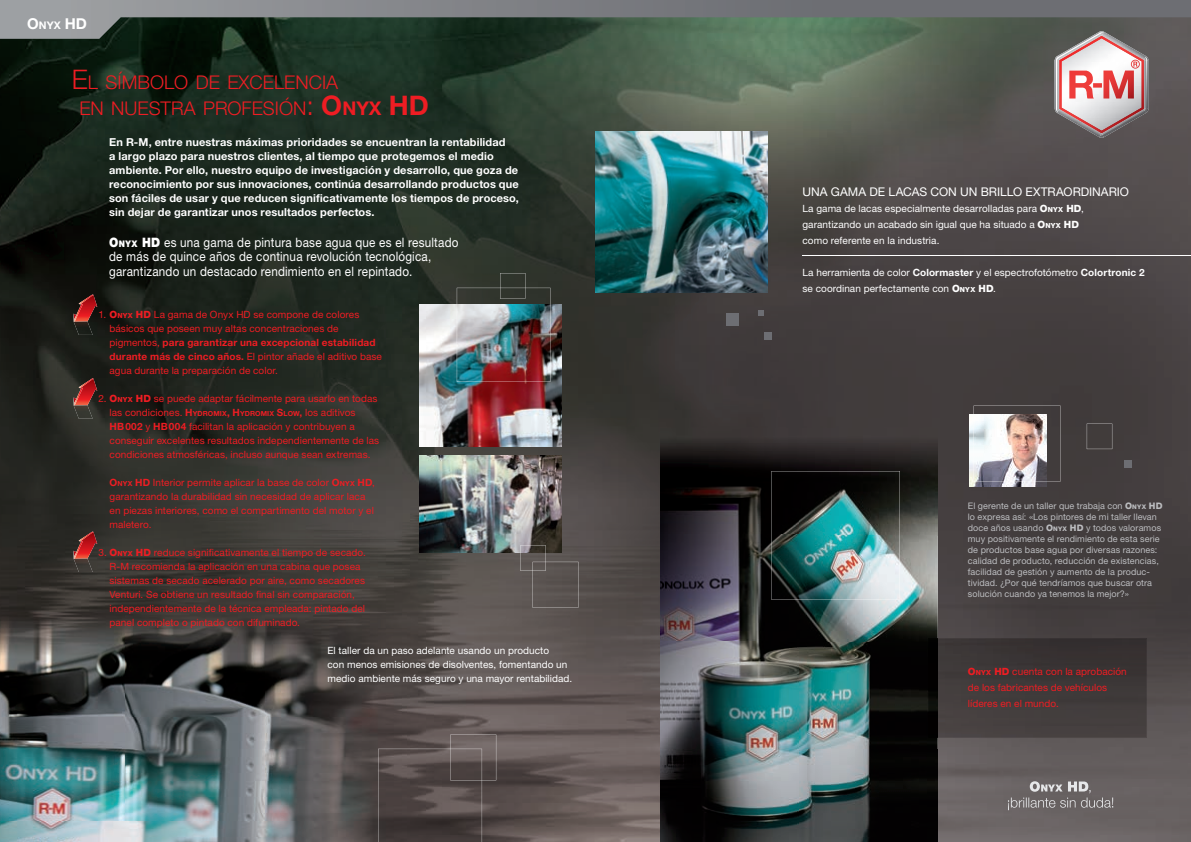
<style>
.page{position:relative;width:1191px;height:842px;background:#fff}
.page>*{position:absolute;margin:0;border:0;box-sizing:border-box;transform-origin:0 0}
.t1{font:300 18.9px/26px "Helvetica Neue LT Pro";color:#ee1d23}
.t2{font:700 15px "Helvetica Neue LT Pro";color:#fff}
.t3{font:300 14px/16px "Helvetica Neue LT Pro";letter-spacing:-.005em;color:#fff;text-align:center}
.t4{font:13px/14.5px "Helvetica Neue LT Pro";letter-spacing:.015em;color:#fff;scale:.9 1}
.t5{font:12px "Helvetica Neue LT Pro";letter-spacing:-.005em;color:#fff}
.t6{font:700 11px/14px "Helvetica Neue LT Pro";letter-spacing:.01em;color:#fff}
.t7{font:10px/14px "Helvetica Neue LT Pro";letter-spacing:.005em;color:#ee1d23}
.t8{font:10px/16px "Helvetica Neue LT Pro";letter-spacing:.005em;color:#fff}
.t9{font:9px/11px "Helvetica Neue LT Pro";letter-spacing:.01em;color:#bcbdc0}
.s1{font-size:10.5px}
.s2{font-size:27px}
.s3{font-weight:700;font-size:27px}
.s4{font-weight:700}
.s5{font-weight:900}
.s6{font-weight:900;font-size:9.1px}
.s7{font-weight:800}
.s8{font-weight:800;font-size:7px}
.s9{font-weight:700;font-size:7px}
.s10{font-weight:800;font-size:6.3px}
.s11{font-weight:900;font-size:9.8px}
</style>
<div class="page">
<img style="left:0;top:39px;width:1191px;height:803px">
<img style="left:0;top:613px;width:406px;height:229px">
<hr style="left:1148px;top:60px;width:1px;height:49px;background:#7d7e81">
<svg style="left:1054px;top:39px;width:94px;height:99px"></svg>
<img style="left:419px;top:304px;width:142px;height:142px">
<img style="left:419px;top:455px;width:142px;height:98px">
<svg style="left:520px;top:545px;width:58px;height:63px;background:#5c5653"></svg>
<img style="left:457px;top:273px;width:93px;height:109px">
<svg style="left:378px;top:734px;width:118px;height:108px;background:#544a49"></svg>
<img style="left:595px;top:132px;width:172px;height:160px">
<div style="left:726px;top:313px;width:13px;height:12px;background:#6d6e73"></div>
<div style="left:763px;top:332px;width:8px;height:7px;background:#6d6e73"></div>
<svg style="left:758px;top:311px;width:5px;height:5px"></svg>
<img style="left:969px;top:414px;width:77px;height:72px">
<svg style="left:1086px;top:424px;width:26px;height:25px"></svg>
<img style="left:973px;top:406px;width:87px;height:75px">
<div style="left:1124px;top:460px;width:7px;height:8px;background:#6d6e73"></div>
<img style="left:661px;top:428px;width:276px;height:414px">
<img style="left:771px;top:471px;width:129px;height:128px">
<svg style="left:0;top:0;width:1191px;height:39px;background:#5c6761"></svg>
<img style="left:75px;top:295px;width:22px;height:27px">
<img style="left:79px;top:294px;width:14px;height:10px">
<img style="left:74px;top:304px;width:9px;height:10px">
<img style="left:74px;top:321px;width:19px;height:14px">
<svg style="left:74px;top:314px;width:13px;height:9px"></svg>
<img style="left:75px;top:379px;width:22px;height:27px">
<img style="left:79px;top:378px;width:14px;height:10px">
<img style="left:74px;top:388px;width:9px;height:9px">
<img style="left:74px;top:405px;width:19px;height:14px">
<svg style="left:74px;top:397px;width:13px;height:10px"></svg>
<img style="left:75px;top:532px;width:22px;height:27px">
<img style="left:79px;top:531px;width:14px;height:10px">
<img style="left:74px;top:541px;width:9px;height:10px">
<img style="left:74px;top:559px;width:19px;height:13px">
<svg style="left:74px;top:551px;width:13px;height:9px"></svg>
<hr style="left:802px;top:255px;width:389px;height:1px;background:#fff">
<img style="left:928px;top:638px;width:218px;height:100px">
<h2 class="t2" style="left:27px;top:14px;width:61px">O<span class="s1">NYX</span> HD</h2>
<h1 class="t1" style="left:79px;top:68px;width:351px;text-indent:-7px"><span class="s2">E</span>L SÍMBOLO DE EXCELENCIA<br>EN NUESTRA PROFESIÓN<span class="s2">:</span> <span class="s3">O</span><span class="s4">NYX</span> <span class="s3">HD</span></h1>
<p class="t6" style="left:109px;top:134px;width:411px">En R-M, entre nuestras máximas prioridades se encuentran la rentabilidad<br>a largo plazo para nuestros clientes, al tiempo que protegemos el medio ambiente. Por ello, nuestro equipo de investigación y desarrollo, que goza de reconocimiento por sus innovaciones, continúa desarrollando productos que son fáciles de usar y que reducen significativamente los tiempos de proceso, sin dejar de garantizar unos resultados perfectos.</p>
<h3 class="t4" style="left:109px;top:235px;width:390px"><span class="s5">O</span><span class="s6">NYX</span> <span class="s5">HD</span> es una gama de pintura base agua que es el resultado de más de quince años de continua revolución tecnológica, garantizando un destacado rendimiento en el repintado.</h3>
<p class="t7" style="left:110px;top:307px;width:274px;text-indent:-11px">1. <span class="s7">O</span><span class="s8">NYX</span> <span class="s7">HD</span> La gama de Onyx HD se compone de colores básicos que poseen muy altas concentraciones de pigmentos, <span class="s4">para garantizar una excepcional estabilidad durante más de cinco años.</span> El pintor añade el aditivo base agua durante la preparación de color.</p>
<p class="t7" style="left:110px;top:391px;width:271px;text-indent:-11px">2. <span class="s7">O</span><span class="s8">NYX</span> <span class="s7">HD</span> se puede adaptar fácilmente para usarlo en todas las condiciones. <span class="s4">H</span><span class="s9">YDROMIX</span><span class="s4">, H</span><span class="s9">YDROMIX</span> <span class="s4">S</span><span class="s9">LOW</span><span class="s4">,</span> los aditivos<br><span class="s4">HB 002</span> y <span class="s4">HB 004</span> facilitan la aplicación y contribuyen a conseguir excelentes resultados independientemente de las condiciones atmosféricas, incluso aunque sean extremas.</p>
<p class="t7" style="left:110px;top:475px;width:267px"><span class="s4">O</span><span class="s9">NYX</span> <span class="s4">HD</span> Interior permite aplicar la base de color <span class="s4">O</span><span class="s9">NYX</span> <span class="s4">HD</span>, garantizando la durabilidad sin necesidad de aplicar laca en piezas interiores, como el compartimento del motor y el maletero.</p>
<p class="t7" style="left:110px;top:545px;width:258px;text-indent:-11px">3. <span class="s7">O</span><span class="s8">NYX</span> <span class="s7">HD</span> reduce significativamente el tiempo de secado.<br>R-M recomienda la aplicación en una cabina que posea sistemas de secado acelerado por aire, como secadores Venturi. Se obtiene un resultado final sin comparación, independientemente de la técnica empleada: pintado del panel completo o pintado con difuminado.</p>
<p class="t8" style="left:327px;top:643px;width:246px;line-height:14px">El taller da un paso adelante usando un producto<br>con menos emisiones de disolventes, fomentando un medio ambiente más seguro y una mayor rentabilidad.</p>
<p class="t5" style="left:802px;top:184px;width:328px">UNA GAMA DE LACAS CON UN BRILLO EXTRAORDINARIO</p>
<p class="t8" style="left:802px;top:200px;width:283px">La gama de lacas especialmente desarrolladas para <span class="s7">O</span><span class="s8">NYX</span> <span class="s7">HD</span>, garantizando un acabado sin igual que ha situado a <span class="s7">O</span><span class="s8">NYX</span> <span class="s7">HD </span>como referente en la industria.</p>
<p class="t8" style="left:802px;top:264px;width:343px">La herramienta de color <span class="s4">Colormaster</span> y el espectrofotómetro <span class="s4">Colortronic 2 </span>se coordinan perfectamente con <span class="s7">O</span><span class="s8">NYX</span> <span class="s7">HD</span>.</p>
<p class="t9" style="left:968px;top:500px;width:196px">El gerente de un taller que trabaja con <span class="s7">O</span><span class="s10">NYX</span> <span class="s7">HD </span>lo expresa así: «Los pintores de mi taller llevan doce años usando <span class="s7">O</span><span class="s10">NYX</span> <span class="s7">HD</span> y todos valoramos muy positivamente el rendimiento de esta serie de productos base agua por diversas razones: calidad de producto, reducción de existencias, facilidad de gestión y aumento de la produc&shy;tividad. ¿Por qué tendríamos que buscar otra solución cuando ya tenemos la mejor?»</p>
<p class="t7" style="left:968px;top:663px;width:160px;line-height:16px"><span class="s7">O</span><span class="s8">NYX</span> <span class="s7">HD</span> cuenta con la aprobación de los fabricantes de vehículos líderes en el mundo.</p>
<h3 class="t3" style="left:1006px;top:778px;width:109px"><span class="s5">O</span><span class="s11">NYX</span> <span class="s5">HD</span>, ¡brillante sin duda!</h3>
</div>
